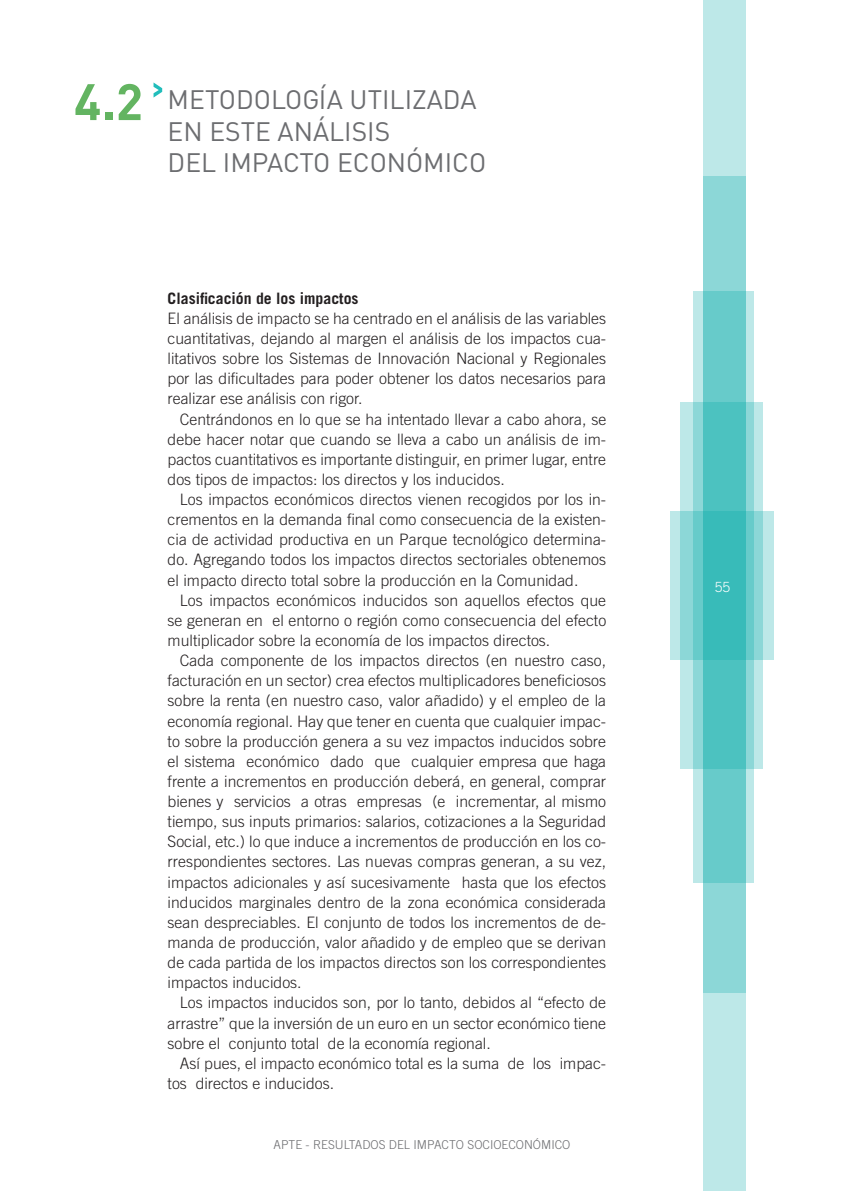
<style>
.page{position:relative;width:844px;height:1191px;background:#fff}
.page>*{position:absolute;margin:0;border:0;box-sizing:border-box;transform-origin:0 0}
.t1{font:700 50.4px "DIN";color:#63b461}
.t2{font:26.43px "DIN";color:#6c6d70}
.t3{font:300 15.75px/20.1px "Trade Gothic";color:#231f20;text-align:justify}
.t4{font:700 15.75px "Trade Gothic";color:#231f20}
.t5{font:300 14px "Trade Gothic";color:#fff}
.t6{font:300 12.25px "Trade Gothic";color:#6c6d70}
</style>
<div class="page">
<div style="left:702px;top:0;width:42px;height:1191px;background:#bde8e8"></div>
<div style="left:702px;top:176px;width:42px;height:816px;background:#8cd7d7"></div>
<svg style="left:693px;top:291px;width:60px;height:591px;background:#80d3d3"></svg>
<svg style="left:680px;top:402px;width:83px;height:367px;background:#77d0cf"></svg>
<svg style="left:670px;top:511px;width:103px;height:149px;background:#6bcccb"></svg>
<svg style="left:153px;top:82px;width:9px;height:16px"></svg>
<h1 class="t1" style="left:74px;top:69px;width:71px">4.2</h1>
<h2 class="t2" style="left:168px;top:83px;width:38px">METODOLOGÍA</h2>
<h2 class="t2" style="left:349px;top:83px;width:15px">UTILIZADA</h2>
<h2 class="t2" style="left:168px;top:115px;width:58px">EN ESTE</h2>
<h2 class="t2" style="left:277px;top:115px;width:15px">ANÁLISIS</h2>
<h2 class="t2" style="left:168px;top:146px;width:17px">DEL</h2>
<h2 class="t2" style="left:223px;top:146px;width:16px">IMPACTO</h2>
<h2 class="t2" style="left:337px;top:146px;width:18px">ECONÓMICO</h2>
<p class="t4" style="left:168px;top:288px;width:192px">Clasificación de los impactos</p>
<p class="t3" style="left:167px;top:308px;width:440px">El análisis de impacto se ha centrado en el análisis de las variables cuantitativas, dejando al margen el análisis de los impactos cua&shy;litativos sobre los Sistemas de Innovación Nacional y Regionales por las dificultades para poder obtener los datos necesarios para realizar ese análisis con rigor.</p>
<p class="t3" style="left:168px;top:409px;width:440px;text-indent:12px">Centrándonos en lo que se ha intentado llevar a cabo ahora, se debe hacer notar que cuando se lleva a cabo un análisis de im&shy;pactos cuantitativos es importante distinguir, en primer lugar, entre dos tipos de impactos: los directos y los inducidos.</p>
<p class="t3" style="left:168px;top:489px;width:440px;text-indent:12px">Los impactos económicos directos vienen recogidos por los in&shy;crementos en la demanda final como consecuencia de la existen&shy;cia de actividad productiva en un Parque tecnológico determina&shy;do. Agregando todos los impactos directos sectoriales obtenemos el impacto directo total sobre la producción en la Comunidad.</p>
<p class="t3" style="left:168px;top:590px;width:440px;text-indent:12px">Los impactos económicos inducidos son aquellos efectos que se generan en el entorno o región como consecuencia del efecto multiplicador sobre la economía de los impactos directos.</p>
<p class="t3" style="left:167px;top:650px;width:440px;text-indent:12px">Cada componente de los impactos directos (en nuestro caso, facturación en un sector) crea efectos multiplicadores beneficiosos sobre la renta (en nuestro caso, valor añadido) y el empleo de la economía regional. Hay que tener en cuenta que cualquier impac&shy;to sobre la producción genera a su vez impactos inducidos sobre el sistema económico dado que cualquier empresa que haga frente a incrementos en producción deberá, en general, comprar bienes y servicios a otras empresas (e incrementar, al mismo tiempo, sus inputs primarios: salarios, cotizaciones a la Seguridad Social, etc.) lo que induce a incrementos de producción en los co&shy;rrespondientes sectores. Las nuevas compras generan, a su vez, impactos adicionales y así sucesivamente hasta que los efectos inducidos marginales dentro de la zona económica considerada sean despreciables. El conjunto de todos los incrementos de de&shy;manda de producción, valor añadido y de empleo que se derivan de cada partida de los impactos directos son los correspondientes impactos inducidos.</p>
<p class="t3" style="left:168px;top:992px;width:440px;text-indent:12px">Los impactos inducidos son, por lo tanto, debidos al “efecto de arrastre” que la inversión de un euro en un sector económico tiene sobre el conjunto total de la economía regional.</p>
<p class="t3" style="left:168px;top:1053px;width:440px;text-indent:12px">Así pues, el impacto económico total es la suma de los impac&shy;tos directos e inducidos.</p>
<p class="t6" style="left:273px;top:1137px;width:298px">APTE - Resultados del Impacto socioeconómico</p>
<p class="t5" style="left:714px;top:578px;width:9px">55</p>
</div>
